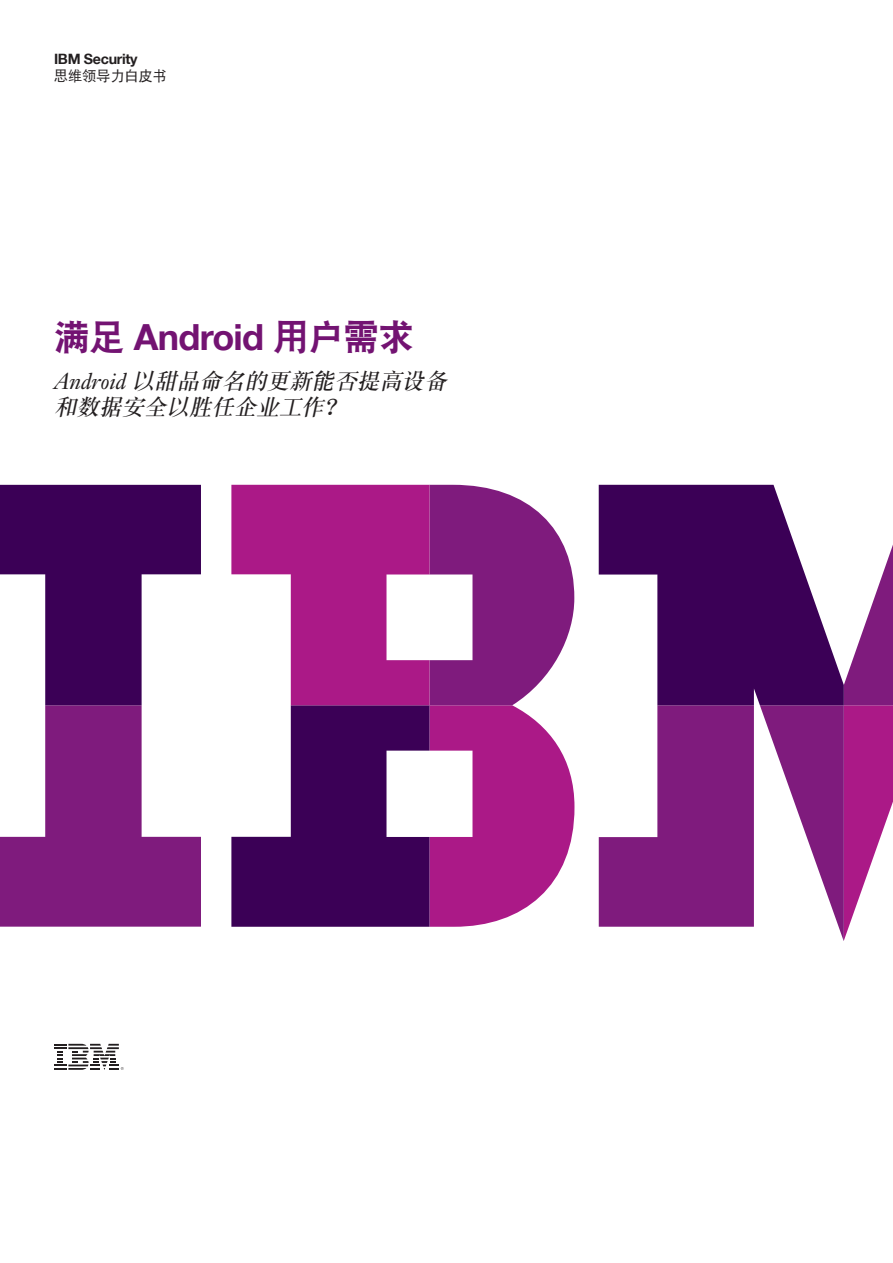
<style>
.page{position:relative;width:893px;height:1263px;background:#fff}
.page>*{position:absolute;margin:0;border:0;box-sizing:border-box;transform-origin:0 0}
._1A_title__color{font:700 36px "Helvetica Neue LT Com";letter-spacing:-.02em;color:#731372}
.t1{font:italic 22.5px/25.5px "DFP Song W7";color:#231f20}
._0A_business_unit{font:700 14.25px "Helvetica Neue LT Com";letter-spacing:-.02em;color:#231f20}
.ShortTitle{font:14.25px "DF Hei GB W5";letter-spacing:-.01em;color:#231f20}
.s1{font-family:"DF Hei GB W9";font-weight:400}
.s2{font-family:"Janson Text LT Std"}
</style>
<div class="page">
<svg style="left:0;top:485px;width:201px;height:442px"></svg>
<svg style="left:844px;top:545px;width:49px;height:395px"></svg>
<svg style="left:599px;top:705px;width:245px;height:236px;fill:#7f1b7d"></svg>
<svg style="left:599px;top:485px;width:245px;height:220px;fill:#3b0056"></svg>
<svg style="left:231px;top:485px;width:343px;height:442px"></svg>
<svg style="left:54px;top:1044px;width:70px;height:26px"></svg>
<p class="_0A_business_unit" style="left:54px;top:50px;width:85px">IBM Security</p>
<p class="ShortTitle" style="left:54px;top:68px;width:115px">思维领导力白皮书</p>
<p class="_1A_title__color" style="left:54px;top:315px;width:362px"><span class="s1">满足</span> Android <span class="s1">用户需求</span></p>
<p class="t1" style="left:54px;top:368px;width:399px"><span class="s2">A n d r o i d</span> 以甜品命名的更新能否提高设备和数据安全以胜任企业工作？</p>
</div>
